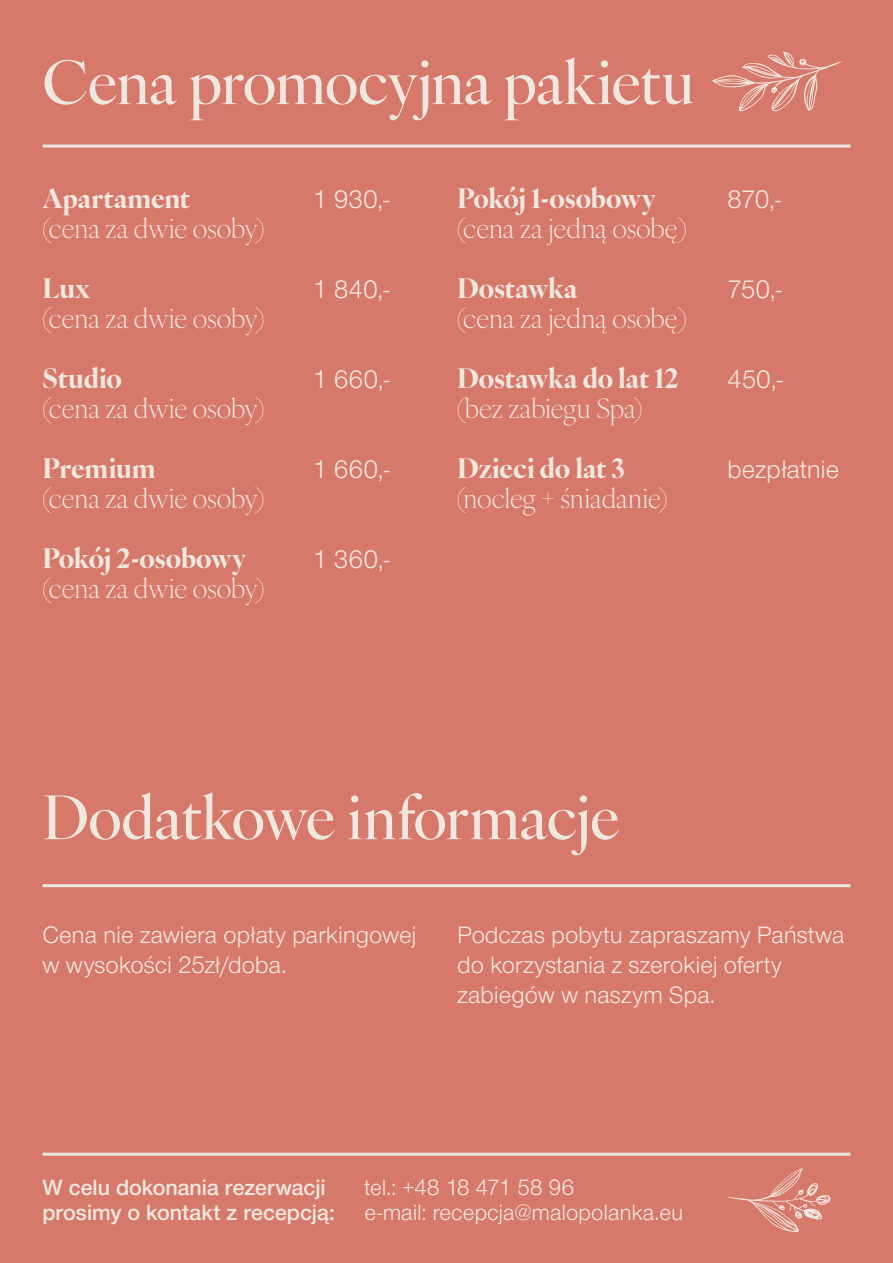
<style>
.page{position:relative;width:893px;height:1263px;background:#d7796a}
.page>*{position:absolute;margin:0;border:0;box-sizing:border-box;transform-origin:0 0}
.t1{font:500 60px "Ivy Ora Display";letter-spacing:-.01em;color:#efe8e0}
.t2{font:300 27px/30px "Ivy Ora Display";letter-spacing:-.005em;color:#efe8e0}
.t3{font:700 27px/30px "Ivy Ora Display";letter-spacing:-.01em;color:#efe8e0}
.t4{font:300 24px "Nimbus Sans DV";letter-spacing:-.005em;color:#efe8e0}
.t5{font:300 22.5px/30px "Nimbus Sans DV";letter-spacing:-.005em;color:#efe8e0}
.t6{font:500 21px/25.2px "Nimbus Sans DV";color:#efe8e0}
.t7{font:300 21px/25.2px "Nimbus Sans DV";letter-spacing:-.005em;color:#efe8e0}
.s1{font-weight:300}
.s2{font-weight:700}
</style>
<div class="page">
<hr style="left:43px;top:145px;width:807px;height:3px;background:#efe8e0">
<hr style="left:43px;top:1153px;width:807px;height:3px;background:#efe8e0">
<hr style="left:43px;top:884px;width:807px;height:3px;background:#efe8e0">
<svg style="left:712px;top:51px;width:130px;height:61px"></svg>
<svg style="left:727px;top:1168px;width:104px;height:64px"></svg>
<h1 class="t1" style="left:43px;top:36px;width:653px">Cena promocyjna pakietu</h1>
<p class="t3" style="left:43px;top:181px;width:149px">Apartament</p>
<p class="t2" style="left:43px;top:211px;width:223px">(cena za dwie osoby)</p>
<p class="t3" style="left:43px;top:271px;width:49px">Lux</p>
<p class="t2" style="left:43px;top:301px;width:223px">(cena za dwie osoby)</p>
<p class="t3" style="left:43px;top:361px;width:81px">Studio</p>
<p class="t2" style="left:43px;top:391px;width:223px">(cena za dwie osoby)</p>
<p class="t3" style="left:43px;top:451px;width:115px">Premium</p>
<p class="t2" style="left:43px;top:481px;width:223px">(cena za dwie osoby)</p>
<p class="t3" style="left:43px;top:541px;width:205px">Pokój 2-osobowy</p>
<p class="t2" style="left:43px;top:571px;width:223px">(cena za dwie osoby)</p>
<p class="t4" style="left:313px;top:182px;width:78px">1 930,-</p>
<p class="t4" style="left:313px;top:272px;width:78px">1 840,-</p>
<p class="t4" style="left:313px;top:362px;width:79px">1 660,-</p>
<p class="t4" style="left:313px;top:452px;width:79px">1 660,-</p>
<p class="t4" style="left:313px;top:542px;width:78px">1 360,-</p>
<p class="t3" style="left:457px;top:181px;width:200px">Pokój 1-osobowy</p>
<p class="t2" style="left:457px;top:211px;width:231px">(cena za jedną osobę)</p>
<p class="t3" style="left:457px;top:271px;width:122px">Dostawka</p>
<p class="t2" style="left:457px;top:301px;width:231px">(cena za jedną osobę)</p>
<p class="t3" style="left:457px;top:361px;width:223px">Dostawka do lat 12 (<span class="s1">bez zabiegu Spa)</span></p>
<p class="t2" style="left:457px;top:451px;width:212px"><span class="s2">Dzieci do lat 3 (</span>nocleg + śniadanie)</p>
<p class="t4" style="left:727px;top:182px;width:55px">870,-</p>
<p class="t4" style="left:727px;top:272px;width:56px">750,-</p>
<p class="t4" style="left:727px;top:362px;width:57px">450,-</p>
<p class="t4" style="left:727px;top:452px;width:113px">bezpłatnie</p>
<h1 class="t1" style="left:43px;top:771px;width:578px">Dodatkowe informacje</h1>
<p class="t5" style="left:43px;top:921px;width:375px">Cena nie zawiera opłaty parkingowej w wysokości 25zł/doba.</p>
<p class="t5" style="left:457px;top:921px;width:389px">Podczas pobytu zapraszamy Państwa do korzystania z szerokiej oferty zabiegów w naszym Spa.</p>
<p class="t6" style="left:43px;top:1176px;width:294px">W celu dokonania rezerwacji prosimy o kontakt z recepcją:</p>
<p class="t7" style="left:365px;top:1176px;width:320px">tel.: +48 18 471 58 96<br>e-mail: recepcja@malopolanka.eu</p>
</div>
